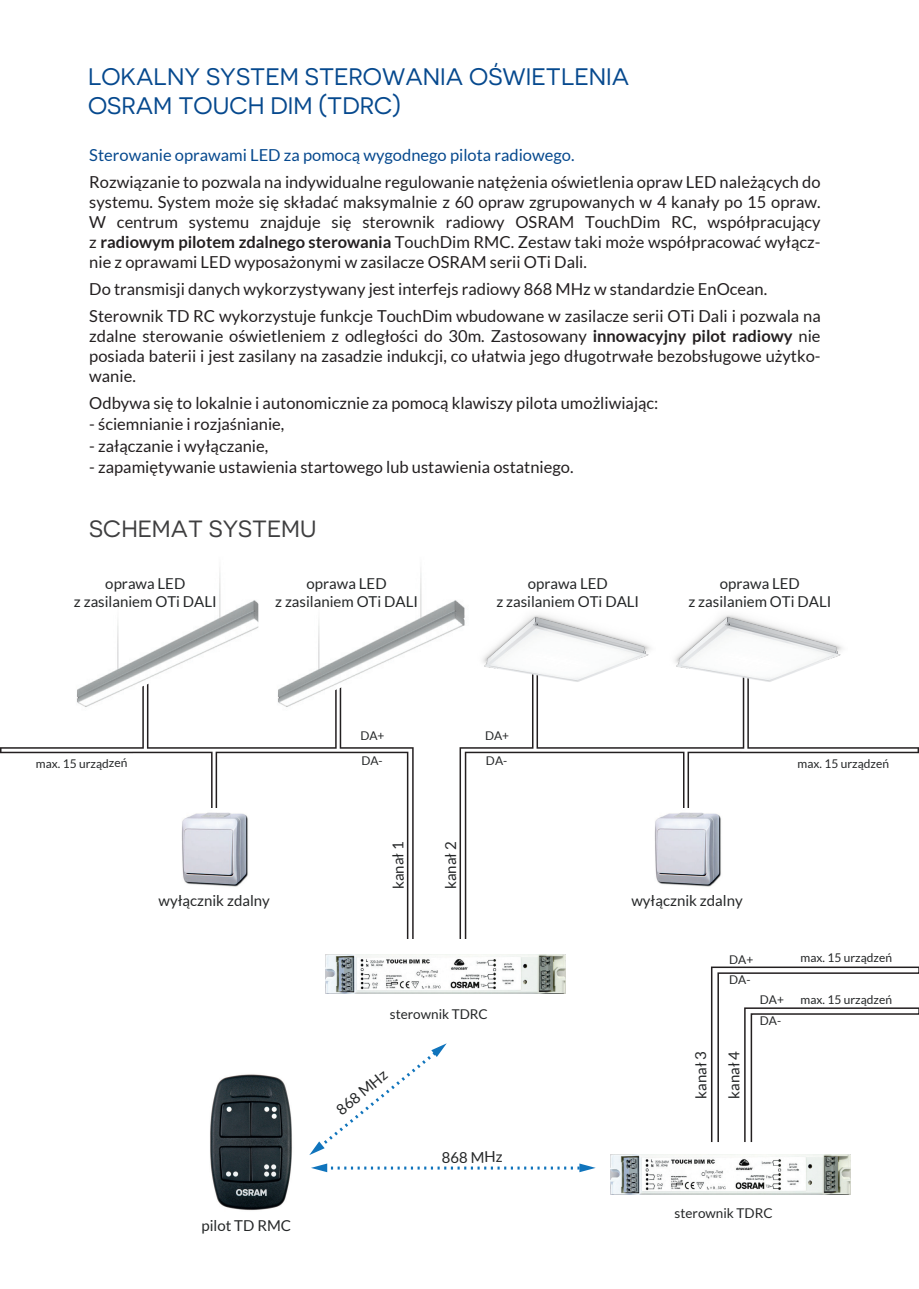
<style>
.page{position:relative;width:919px;height:1289px;background:#fff}
.page>*{position:absolute;margin:0;border:0;box-sizing:border-box;transform-origin:0 0}
.t1{font:23.85px/28.7px "Novecentosanswide";color:#06498e}
.t2{font:23.55px "Novecentosanswide";color:#3e3e3f}
.t3{font:16.5px/19.8px "Lato";color:#231f20;text-align:justify}
.t4{font:16.5px "Lato";color:#06498e}
.t5{font:15px/18px "Lato";color:#252728;text-align:center}
.t6{font:13.5px "Lato";color:#252728}
.t7{font:12px/25.5px "Lato";letter-spacing:-.005em;color:#252728}
.s1{font-weight:700}
</style>
<div class="page">
<svg style="left:0;top:723px;width:413px;height:216px"></svg>
<svg style="left:459px;top:739px;width:459px;height:200px"></svg>
<img style="left:77px;top:568px;width:181px;height:155px">
<img style="left:675px;top:615px;width:168px;height:124px">
<img style="left:258px;top:568px;width:207px;height:155px">
<img style="left:483px;top:615px;width:168px;height:124px">
<img style="left:210px;top:1074px;width:82px;height:137px">
<img style="left:326px;top:954px;width:239px;height:11px">
<img style="left:177px;top:808px;width:74px;height:80px">
<img style="left:650px;top:808px;width:74px;height:80px">
<svg style="left:309px;top:965px;width:609px;height:230px"></svg>
<h1 class="t1" style="left:88px;top:62px;width:542px">LOKALNY SYSTEM STEROWANIA OŚWIETLENIA<br>OSRAM TOUCH DIM (TDRC)</h1>
<p class="t4" style="left:89px;top:146px;width:486px">Sterowanie oprawami LED za pomocą wygodnego pilota radiowego.</p>
<p class="t3" style="left:89px;top:172px;width:732px">Rozwiązanie to pozwala na indywidualne regulowanie natężenia oświetlenia opraw LED należących do systemu. System może się składać maksymalnie z 60 opraw zgrupowanych w 4 kanały po 15 opraw.<br>W centrum systemu znajduje się sterownik radiowy OSRAM TouchDim RC, współpracujący z <span class="s1">radiowym pilotem zdalnego sterowania</span> TouchDim RMC. Zestaw taki może współpracować wyłącz&shy;nie z oprawami LED wyposażonymi w zasilacze OSRAM serii OTi Dali.</p>
<p class="t3" style="left:89px;top:275px;width:732px;line-height:27.3px">Do transmisji danych wykorzystywany jest interfejs radiowy 868 MHz w standardzie EnOcean.<br>Sterownik TD RC wykorzystuje funkcje TouchDim wbudowane w zasilacze serii OTi Dali i pozwala na</p>
<p class="t3" style="left:89px;top:326px;width:732px">zdalne sterowanie oświetleniem z odległości do 30m. Zastosowany <span class="s1">innowacyjny pilot radiowy</span> nie posiada baterii i jest zasilany na zasadzie indukcji, co ułatwia jego długotrwałe bezobsługowe użytko&shy;wanie.</p>
<p class="t3" style="left:89px;top:393px;width:570px">Odbywa się to lokalnie i autonomicznie za pomocą klawiszy pilota umożliwiając:</p>
<p class="t3" style="left:89px;top:414px;width:197px">- ściemnianie i rozjaśnianie,</p>
<p class="t3" style="left:89px;top:435px;width:180px">- załączanie i wyłączanie,</p>
<p class="t3" style="left:89px;top:457px;width:485px">- zapamiętywanie ustawienia startowego lub ustawienia ostatniego.</p>
<h2 class="t2" style="left:89px;top:515px;width:229px">SCHEMAT SYSTEMU</h2>
<p class="t5" style="left:74px;top:574px;width:144px">oprawa LED<br>z zasilaniem OTi DALI</p>
<p class="t5" style="left:275px;top:574px;width:144px">oprawa LED<br>z zasilaniem OTi DALI</p>
<p class="t5" style="left:688px;top:574px;width:144px">oprawa LED<br>z zasilaniem OTi DALI</p>
<p class="t5" style="left:496px;top:574px;width:144px">oprawa LED<br>z zasilaniem OTi DALI</p>
<p class="t7" style="left:36px;top:750px;width:93px">max. 15 urządzeń</p>
<p class="t5" style="left:158px;top:891px;width:113px">wyłącznik zdalny</p>
<p class="t5" style="left:201px;top:1216px;width:91px">pilot TD RMC</p>
<p class="t7" style="left:360px;top:722px;width:26px">DA+</p>
<p class="t7" style="left:361px;top:748px;width:23px">DA-</p>
<p class="t7" style="left:485px;top:722px;width:26px">DA+<br>DA-</p>
<p class="t5" style="left:389px;top:889px;width:49px;rotate:-90deg">kanał 1</p>
<p class="t5" style="left:441px;top:889px;width:49px;rotate:-90deg">kanał 2</p>
<p class="t6" style="left:390px;top:1006px;width:99px">sterownik TDRC</p>
<p class="t5" style="left:332px;top:1104px;width:63px;rotate:-40deg">868 MHz</p>
<p class="t5" style="left:441px;top:1148px;width:63px;rotate:-1deg">868 MHz</p>
<p class="t7" style="left:797px;top:751px;width:93px">max. 15 urządzeń</p>
<p class="t5" style="left:631px;top:891px;width:113px">wyłącznik zdalny</p>
<p class="t7" style="left:729px;top:949px;width:26px;line-height:20.1px">DA+<br>DA-</p>
<p class="t7" style="left:759px;top:989px;width:26px;line-height:21px">DA+<br>DA-</p>
<p class="t5" style="left:691px;top:1098px;width:49px;rotate:-90deg">kanał 3</p>
<p class="t5" style="left:724px;top:1098px;width:49px;rotate:-90deg">kanał 4</p>
<p class="t7" style="left:800px;top:944px;width:93px">max. 15 urządzeń</p>
<p class="t7" style="left:800px;top:986px;width:93px">max. 15 urządzeń</p>
<p class="t6" style="left:674px;top:1205px;width:99px">sterownik TDRC</p>
</div>
